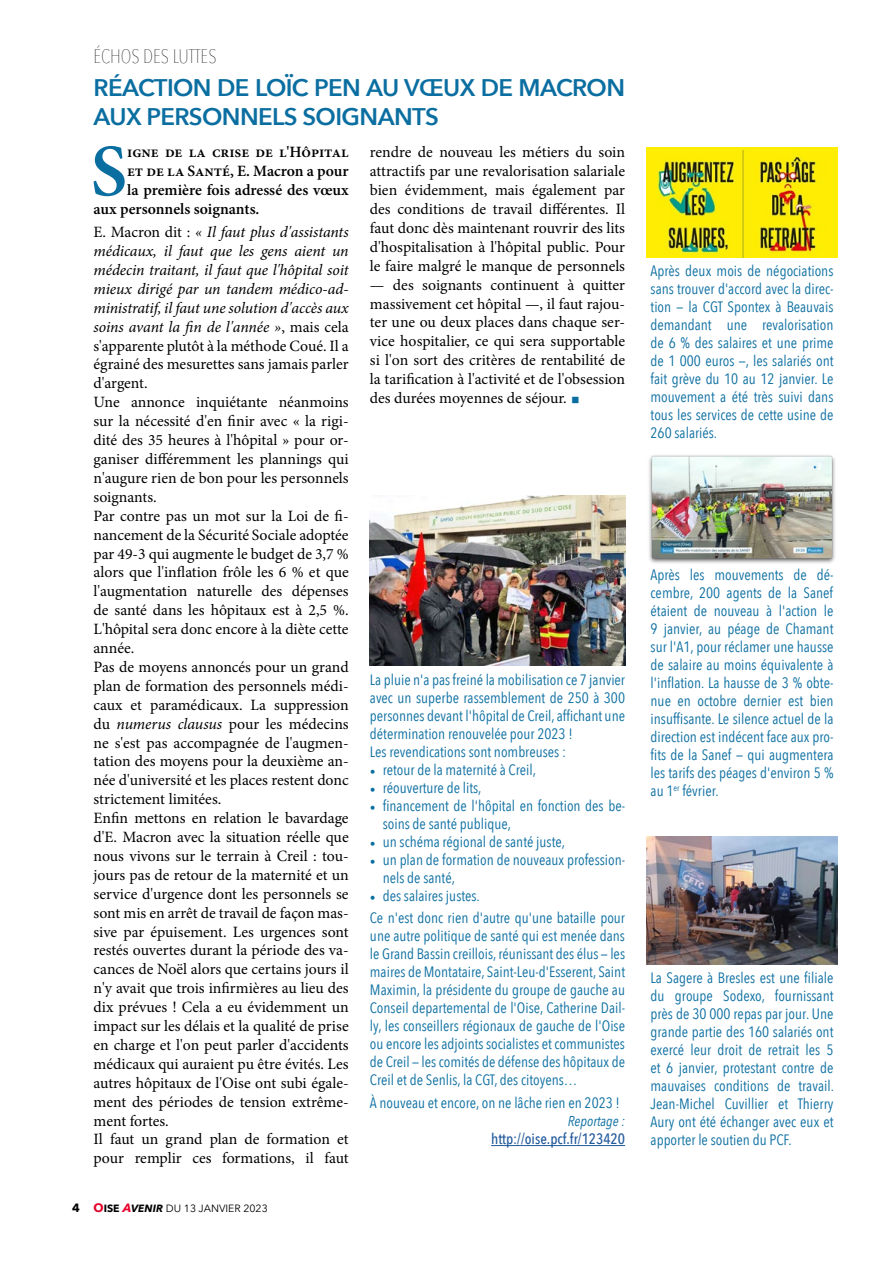
<style>
.page{position:relative;width:893px;height:1263px;background:#fff}
.page>*{position:absolute;margin:0;border:0;box-sizing:border-box;transform-origin:0 0}
.t1{font:600 73.95px "Minion Pro";color:#0b6ea1}
.t2{font:600 24px/28.8px "Avenir Next";letter-spacing:-.025em;color:#0b6ea1}
.t3{font:200 19.5px "Avenir Next Condensed";color:#000}
.t4{font:15.75px/18.9px "Minion Pro";color:#000;text-align:justify}
.t5{font:600 15.75px "Minion Pro";letter-spacing:-.005em;color:#000}
.t6{font:15px/18px "Avenir Next Condensed";color:#0b6ea1;text-align:justify}
.t7{font:500 15px "Avenir Next Condensed";color:#22599b}
.t8{font:italic 14.25px "Avenir Next Condensed";color:#0b6ea1}
.t9{font:10.5px "Avenir Next";color:#000}
.s1{font-style:italic}
.s2{font-weight:700;font-size:12px}
.s3{font-weight:700;font-size:12px;color:#e40028}
.s4{font-weight:700}
.s5{font-weight:700;font-style:italic;font-size:12px;color:#e8002a}
.s6{font-weight:700;font-style:italic}
.s7{color:#0b6ea1}
.s8{font-family:"Minion Pro"}
</style>
<div class="page">
<hr style="left:491px;top:1145px;width:134px;height:1px;background:#22599b">
<img style="left:370px;top:495px;width:255px;height:171px">
<img style="left:646px;top:148px;width:192px;height:109px">
<img style="left:649px;top:455px;width:186px;height:108px">
<img style="left:646px;top:837px;width:192px;height:127px">
<p class="t3" style="left:94px;top:45px;width:124px">ÉCHOS DES LUTTES</p>
<h2 class="t2" style="left:94px;top:73px;width:533px">RÉACTION DE LOÏC PEN AU VŒUX DE MACRON<br>AUX PERSONNELS SOIGNANTS</h2>
<h1 class="t1" style="left:91px;top:120px;width:38px">S</h1>
<p class="t5" style="left:127px;top:141px;width:223px">igne de la crise de l'Hôpital</p>
<p class="t5" style="left:127px;top:160px;width:223px">et de la Santé, E. Macron a pour</p>
<p class="t5" style="left:127px;top:179px;width:223px">la première fois adressé des vœux</p>
<p class="t5" style="left:94px;top:198px;width:167px">aux personnels soignants.</p>
<p class="t4" style="left:94px;top:223px;width:257px;text-align:left">E. Macron dit : <span class="s1">« Il faut plus d'assistants médicaux, il faut que les gens aient un médecin traitant, il faut que l'hôpital soit mieux dirigé par un tandem médico-ad&shy;ministratif, il faut une solution d'accès aux soins avant la fin de l'année »</span>, mais cela s'apparente plutôt à la méthode Coué. Il a égrainé des mesurettes sans jamais parler d'argent.<br>Une annonce inquiétante néanmoins sur la nécessité d'en finir avec « la rigi&shy;dité des 35 heures à l'hôpital » pour or&shy;ganiser différemment les plannings qui n'augure rien de bon pour les personnels soignants.<br>Par contre pas un mot sur la Loi de fi&shy;nancement de la Sécurité Sociale adoptée par 49-3 qui augmente le budget de 3,7 % alors que l'inflation frôle les 6 % et que l'augmentation naturelle des dépenses de santé dans les hôpitaux est à 2,5 %.<br>L'hôpital sera donc encore à la diète cette année.<br>Pas de moyens annoncés pour un grand plan de formation des personnels médi&shy;caux et paramédicaux. La suppression du <span class="s1">numerus clausus</span> pour les médecins ne s'est pas accompagnée de l'augmen&shy;tation des moyens pour la deuxième an&shy;née d'université et les places restent donc strictement limitées.<br>Enfin mettons en relation le bavardage d'E. Macron avec la situation réelle que nous vivons sur le terrain à Creil : tou&shy;jours pas de retour de la maternité et un service d'urgence dont les personnels se sont mis en arrêt de travail de façon mas&shy;sive par épuisement. Les urgences sont restés ouvertes durant la période des va&shy;cances de Noël alors que certains jours il n'y avait que trois infirmières au lieu des dix prévues ! Cela a eu évidemment un impact sur les délais et la qualité de prise en charge et l'on peut parler d'accidents médicaux qui auraient pu être évités. Les autres hôpitaux de l'Oise ont subi égale&shy;ment des périodes de tension extrême&shy;ment fortes.<br>Il faut un grand plan de formation et pour remplir ces formations, il faut</p>
<p class="t9" style="left:72px;top:1200px;width:197px"><span class="s2">4</span> <span class="s3">O</span><span class="s4">ISE</span> <span class="s5">A</span><span class="s6">VENIR</span> DU 13 JANVIER 2023</p>
<p class="t4" style="left:370px;top:143px;width:257px">rendre de nouveau les métiers du soin attractifs par une revalorisation salariale bien évidemment, mais également par des conditions de travail différentes. Il faut donc dès maintenant rouvrir des lits d'hospitalisation à l'hôpital public. Pour le faire malgré le manque de personnels</p>
<p class="t4" style="left:370px;top:275px;width:257px">— des soignants continuent à quitter massivement cet hôpital —, il faut rajou&shy;ter une ou deux places dans chaque ser&shy;vice hospitalier, ce qui sera supportable si l'on sort des critères de rentabilité de la tarification à l'activité et de l'obsession des durées moyennes de séjour. <span class="s7">◼</span></p>
<p class="t6" style="left:370px;top:670px;width:257px;text-align:left">La pluie n'a pas freiné la mobilisation ce 7 janvier avec un superbe rassemblement de 250 à 300 personnes devant l'hôpital de Creil, affichant une détermination renouvelée pour 2023 !<br>Les revendications sont nombreuses :</p>
<p class="t6" style="left:370px;top:760px;width:168px"><span class="s8">•</span> retour de la maternité à Creil,</p>
<p class="t6" style="left:370px;top:778px;width:113px"><span class="s8">•</span> réouverture de lits,</p>
<p class="t6" style="left:383px;top:796px;width:244px;text-indent:-13px"><span class="s8">•</span> financement de l'hôpital en fonction des be&shy;soins de santé publique,</p>
<p class="t6" style="left:370px;top:832px;width:197px"><span class="s8">•</span> un schéma régional de santé juste,</p>
<p class="t6" style="left:383px;top:850px;width:244px;text-indent:-13px"><span class="s8">•</span> un plan de formation de nouveaux profession&shy;nels de santé,</p>
<p class="t6" style="left:370px;top:884px;width:257px;line-height:22.2px"><span class="s8">•</span> des salaires justes.<br>Ce n'est donc rien d'autre qu'une bataille pour</p>
<p class="t6" style="left:370px;top:926px;width:257px">une autre politique de santé qui est menée dans le Grand Bassin creillois, réunissant des élus — les maires de Montataire, Saint-Leu-d'Esserent, Saint Maximin, la présidente du groupe de gauche au Conseil departemental de l'Oise, Catherine Dail&shy;ly, les conseillers régionaux de gauche de l'Oise ou encore les adjoints socialistes et communistes de Creil — les comités de défense des hôpitaux de Creil et de Senlis, la CGT, des citoyens…</p>
<p class="t6" style="left:370px;top:1092px;width:252px">À nouveau et encore, on ne lâche rien en 2023 !</p>
<p class="t8" style="left:568px;top:1113px;width:59px">Reportage :</p>
<p class="t7" style="left:491px;top:1130px;width:135px">http://oise.pcf.fr/123420</p>
<p class="t6" style="left:651px;top:261px;width:184px">Après deux mois de négociations sans trouver d'accord avec la direc&shy;tion — la CGT Spontex à Beauvais demandant une revalorisation de 6 % des salaires et une prime de 1 000 euros —, les salariés ont fait grève du 10 au 12 janvier. Le mouvement a été très suivi dans tous les services de cette usine de 260 salariés.</p>
<p class="t6" style="left:651px;top:565px;width:184px">Après les mouvements de dé&shy;cembre, 200 agents de la Sanef étaient de nouveau à l'action le 9 janvier, au péage de Chamant sur l'A1, pour réclamer une hausse de salaire au moins équivalente à l'inflation. La hausse de 3 % obte&shy;nue en octobre dernier est bien insuffisante. Le silence actuel de la direction est indécent face aux pro&shy;fits de la Sanef — qui augmentera les tarifs des péages d'environ 5 % au 1<sup>er</sup> février.</p>
<p class="t6" style="left:651px;top:968px;width:185px">La Sagere à Bresles est une filiale du groupe Sodexo, fournissant près de 30 000 repas par jour. Une grande partie des 160 salariés ont exercé leur droit de retrait les 5 et 6 janvier, protestant contre de mauvaises conditions de travail.<br>Jean-Michel Cuvillier et Thierry Aury ont été échanger avec eux et apporter le soutien du PCF.</p>
</div>
